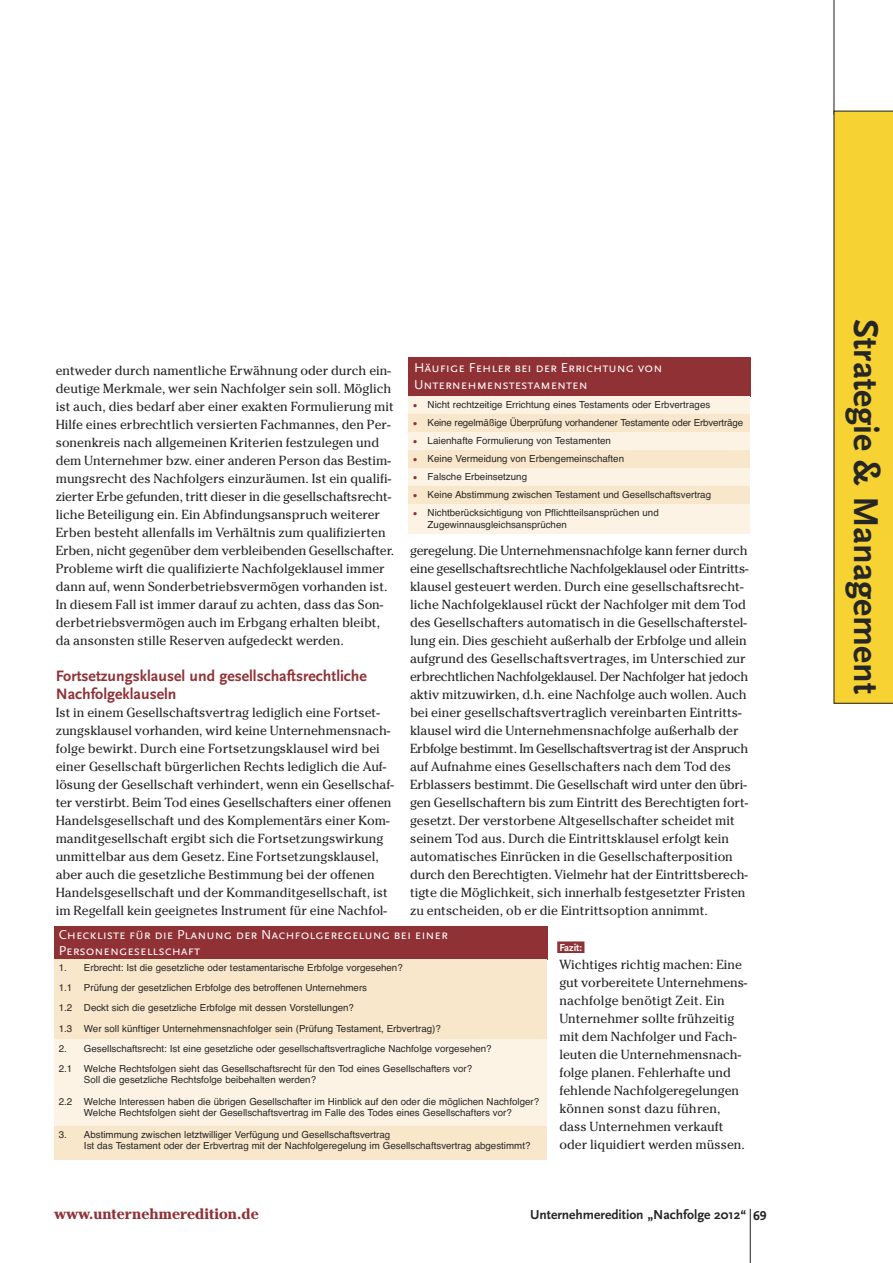
<style>
.page{position:relative;width:893px;height:1263px;background:#fff}
.page>*{position:absolute;margin:0;border:0;box-sizing:border-box;transform-origin:0 0}
.t1{font:700 36px "Scala Sans";color:#272627}
.t2{font:700 15.75px/18px "Scala Sans";color:#903136}
.t3{font:700 15px "Cheltenham";color:#903136}
.t4{font:13.5px/16.5px "Scala Sans Caps";color:#fff}
.t5{font:700 13.5px "Scala Sans";color:#272627}
.t6{font:13.2px/18px "Cheltenham";color:#272627}
.t7{font:700 10.5px "Scala Sans";color:#fff}
.t8{font:9.75px/20.1px "Helvetica";color:#272627}
.s1{font-size:15px;color:#903136}
.s2{font-family:"Scala Sans Figures"}
</style>
<div class="page">
<hr style="left:750px;top:1209px;width:1px;height:54px;background:#272627">
<div style="left:557px;top:941px;width:27px;height:12px;background:#903136"></div>
<svg style="left:833px;top:0;width:60px;height:704px"></svg>
<div style="left:408px;top:357px;width:342px;height:39px;background:#903136"></div>
<div style="left:408px;top:396px;width:15px;height:18px;background:#fcf3e5"></div>
<div style="left:423px;top:396px;width:327px;height:18px;background:#fcf3e5"></div>
<div style="left:408px;top:414px;width:15px;height:18px;background:#f9e7cb"></div>
<div style="left:423px;top:414px;width:327px;height:18px;background:#f9e7cb"></div>
<div style="left:408px;top:432px;width:15px;height:18px;background:#fcf3e5"></div>
<div style="left:423px;top:432px;width:327px;height:18px;background:#fcf3e5"></div>
<div style="left:408px;top:450px;width:15px;height:18px;background:#f9e7cb"></div>
<div style="left:423px;top:450px;width:327px;height:18px;background:#f9e7cb"></div>
<div style="left:408px;top:468px;width:15px;height:18px;background:#fcf3e5"></div>
<div style="left:423px;top:468px;width:327px;height:18px;background:#fcf3e5"></div>
<div style="left:408px;top:486px;width:15px;height:18px;background:#f9e7cb"></div>
<div style="left:423px;top:486px;width:327px;height:18px;background:#f9e7cb"></div>
<div style="left:408px;top:504px;width:15px;height:30px;background:#fcf3e5"></div>
<div style="left:423px;top:504px;width:327px;height:30px;background:#fcf3e5"></div>
<div style="left:54px;top:926px;width:493px;height:33px;background:#903136"></div>
<div style="left:54px;top:959px;width:25px;height:21px;background:#f9e7cb"></div>
<div style="left:79px;top:959px;width:468px;height:21px;background:#f9e7cb"></div>
<div style="left:54px;top:980px;width:25px;height:20px;background:#f9e7cb"></div>
<div style="left:79px;top:980px;width:468px;height:20px;background:#f9e7cb"></div>
<div style="left:54px;top:1000px;width:25px;height:20px;background:#f9e7cb"></div>
<div style="left:79px;top:1000px;width:468px;height:20px;background:#f9e7cb"></div>
<div style="left:54px;top:1020px;width:25px;height:20px;background:#f9e7cb"></div>
<div style="left:79px;top:1020px;width:468px;height:20px;background:#f9e7cb"></div>
<div style="left:54px;top:1040px;width:25px;height:20px;background:#fcf3e5"></div>
<div style="left:79px;top:1040px;width:468px;height:20px;background:#fcf3e5"></div>
<div style="left:54px;top:1060px;width:25px;height:33px;background:#fcf3e5"></div>
<div style="left:79px;top:1060px;width:468px;height:33px;background:#fcf3e5"></div>
<div style="left:54px;top:1093px;width:25px;height:33px;background:#fcf3e5"></div>
<div style="left:79px;top:1093px;width:468px;height:33px;background:#fcf3e5"></div>
<div style="left:54px;top:1126px;width:25px;height:33px;background:#f9e7cb"></div>
<div style="left:79px;top:1126px;width:468px;height:33px;background:#f9e7cb"></div>
<p class="t4" style="left:414px;top:359px;width:250px">Häufige Fehler bei der Errichtung von<br>Unternehmenstestamenten</p>
<p class="t8" style="left:413px;top:395px;width:299px"><span class="s1">•</span> Nicht rechtzeitige Errichtung eines Testaments oder Erbvertrages</p>
<p class="t8" style="left:413px;top:413px;width:332px"><span class="s1">•</span> Keine regelmäßige Überprüfung vorhandener Testamente oder Erbverträge</p>
<p class="t8" style="left:413px;top:431px;width:200px"><span class="s1">•</span> Laienhafte Formulierung von Testamenten</p>
<p class="t8" style="left:413px;top:449px;width:213px"><span class="s1">•</span> Keine Vermeidung von Erbengemeinschaften</p>
<p class="t8" style="left:413px;top:467px;width:116px"><span class="s1">•</span> Falsche Erbeinsetzung</p>
<p class="t8" style="left:413px;top:485px;width:300px"><span class="s1">•</span> Keine Abstimmung zwischen Testament und Gesellschaftsvertrag</p>
<p class="t8" style="left:428px;top:507px;width:233px;line-height:11.2px;text-indent:-15px"><span class="s1">•</span> Nichtberücksichtigung von Pflichtteilsansprüchen und<br>Zugewinnausgleichsansprüchen</p>
<p class="t6" style="left:56px;top:361px;width:340px">entweder durch namentliche Erwähnung oder durch ein&shy;deutige Merkmale, wer sein Nachfolger sein soll. Möglich ist auch, dies bedarf aber einer exakten Formulierung mit Hilfe eines erbrechtlich versierten Fachmannes, den Per&shy;sonenkreis nach allgemeinen Kriterien festzulegen und dem Unternehmer bzw. einer anderen Person das Bestim&shy;mungsrecht des Nachfolgers einzuräumen. Ist ein qualifi&shy;zierter Erbe gefunden, tritt dieser in die gesellschaftsrecht&shy;liche Beteiligung ein. Ein Abfindungsanspruch weiterer Erben besteht allenfalls im Verhältnis zum qualifizierten Erben, nicht gegenüber dem verbleibenden Gesellschafter.<br>Probleme wirft die qualifizierte Nachfolgeklausel immer dann auf, wenn Sonderbetriebsvermögen vorhanden ist.<br>In diesem Fall ist immer darauf zu achten, dass das Son&shy;derbetriebsvermögen auch im Erbgang erhalten bleibt, da ansonsten stille Reserven aufgedeckt werden.</p>
<p class="t2" style="left:56px;top:666px;width:313px">Fortsetzungsklausel und gesellschaftsrechtliche<br>Nachfolgeklauseln</p>
<p class="t6" style="left:56px;top:703px;width:340px">Ist in einem Gesellschaftsvertrag lediglich eine Fortset&shy;zungsklausel vorhanden, wird keine Unternehmensnach&shy;folge bewirkt. Durch eine Fortsetzungsklausel wird bei einer Gesellschaft bürgerlichen Rechts lediglich die Auf&shy;lösung der Gesellschaft verhindert, wenn ein Gesellschaf&shy;ter verstirbt. Beim Tod eines Gesellschafters einer offenen Handelsgesellschaft und des Komplementärs einer Kom&shy;manditgesellschaft ergibt sich die Fortsetzungswirkung unmittelbar aus dem Gesetz. Eine Fortsetzungsklausel, aber auch die gesetzliche Bestimmung bei der offenen Handelsgesellschaft und der Kommanditgesellschaft, ist im Regelfall kein geeignetes Instrument für eine Nachfol-</p>
<p class="t6" style="left:410px;top:541px;width:340px">geregelung. Die Unternehmensnachfolge kann ferner durch eine gesellschaftsrechtliche Nachfolgeklausel oder Eintritts&shy;klausel gesteuert werden. Durch eine gesellschaftsrecht&shy;liche Nachfolgeklausel rückt der Nachfolger mit dem Tod des Gesellschafters automatisch in die Gesellschafterstel&shy;lung ein. Dies geschieht außerhalb der Erbfolge und allein aufgrund des Gesellschaftsvertrages, im Unterschied zur erbrechtlichen Nachfolgeklausel. Der Nachfolger hat jedoch aktiv mitzuwirken, d.h. eine Nachfolge auch wollen. Auch bei einer gesellschaftsvertraglich vereinbarten Eintritts&shy;klausel wird die Unternehmensnachfolge außerhalb der Erbfolge bestimmt. Im Gesellschaftsvertrag ist der Anspruch auf Aufnahme eines Gesellschafters nach dem Tod des Erblassers bestimmt. Die Gesellschaft wird unter den übri&shy;gen Gesellschaftern bis zum Eintritt des Berechtigten fort&shy;gesetzt. Der verstorbene Altgesellschafter scheidet mit seinem Tod aus. Durch die Eintrittsklausel erfolgt kein automatisches Einrücken in die Gesellschafterposition durch den Berechtigten. Vielmehr hat der Eintrittsberech&shy;tigte die Möglichkeit, sich innerhalb festgesetzter Fristen zu entscheiden, ob er die Eintrittsoption annimmt.</p>
<p class="t7" style="left:559px;top:941px;width:24px">Fazit:</p>
<p class="t6" style="left:559px;top:955px;width:189px">Wichtiges richtig machen: Eine gut vorbereitete Unternehmens&shy;nachfolge benötigt Zeit. Ein<br>Unternehmer sollte frühzeitig mit dem Nachfolger und Fach&shy;leuten die Unternehmensnach&shy;folge planen. Fehlerhafte und fehlende Nachfolgeregelungen können sonst dazu führen, dass Unternehmen verkauft oder liquidiert werden müssen.</p>
<p class="t4" style="left:59px;top:926px;width:391px">Checkliste für die Planung der Nachfolgeregelung bei einer<br>Personengesellschaft</p>
<p class="t8" style="left:59px;top:958px;width:384px">1. Erbrecht: Ist die gesetzliche oder testamentarische Erbfolge vorgesehen?<br>1.1 Prüfung der gesetzlichen Erbfolge des betroffenen Unternehmers<br>1.2 Deckt sich die gesetzliche Erbfolge mit dessen Vorstellungen?<br>1.3 Wer soll künftiger Unternehmensnachfolger sein (Prüfung Testament, Erbvertrag)?</p>
<p class="t8" style="left:59px;top:1038px;width:434px">2. Gesellschaftsrecht: Ist eine gesetzliche oder gesellschaftsvertragliche Nachfolge vorgesehen?<br>2.1 Welche Rechtsfolgen sieht das Gesellschaftsrecht für den Tod eines Gesellschafters vor?</p>
<p class="t8" style="left:84px;top:1069px;width:234px">Soll die gesetzliche Rechtsfolge beibehalten werden?</p>
<p class="t8" style="left:59px;top:1096px;width:482px;line-height:11.2px;text-align:center">2.2 Welche Interessen haben die übrigen Gesellschafter im Hinblick auf den oder die möglichen Nachfolger?<br>Welche Rechtsfolgen sieht der Gesellschaftsvertrag im Falle des Todes eines Gesellschafters vor?</p>
<p class="t8" style="left:84px;top:1129px;width:448px;line-height:11.2px;text-indent:-25px">3. Abstimmung zwischen letztwilliger Verfügung und Gesellschaftsvertrag<br>Ist das Testament oder der Erbvertrag mit der Nachfolgeregelung im Gesellschaftsvertrag abgestimmt?</p>
<p class="t3" style="left:54px;top:1205px;width:206px">www.unternehmeredition.de</p>
<p class="t5" style="left:530px;top:1206px;width:238px">Unternehmeredition „Nachfolge 2012“ <span class="s2">69</span></p>
<h1 class="t1" style="left:888px;top:319px;width:376px;rotate:90deg">Strategie &amp; Management</h1>
</div>
